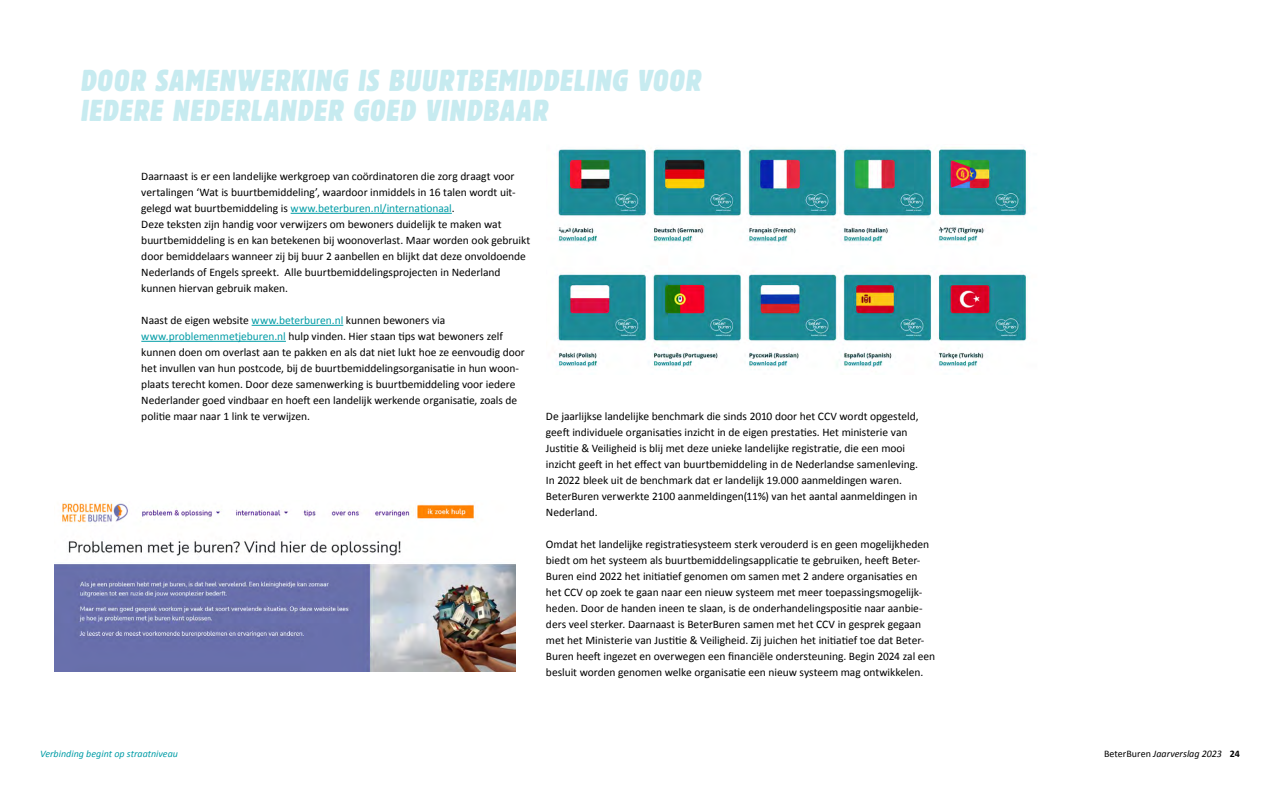
<style>
.page{position:relative;width:1280px;height:800px;background:#fff}
.page>*{position:absolute;margin:0;border:0;box-sizing:border-box;transform-origin:0 0}
.t1{font:condensed 30px/30px "Block BE";color:#c7ebf0}
.t2{font:11.5px/16px "Calibri";letter-spacing:-.005em;color:#000}
.t3{font:italic 10px "Calibri";color:#009ca6}
.t4{font:italic 10px "Calibri";color:#000}
.s1{color:#009ca6}
.s2{font-style:normal}
.s3{font-weight:700;font-style:normal}
</style>
<div class="page">
<img style="left:557px;top:147px;width:471px;height:223px">
<img style="left:55px;top:503px;width:461px;height:168px">
<hr style="left:291px;top:213px;width:161px;height:1px;background:#009ca6">
<hr style="left:252px;top:325px;width:91px;height:1px;background:#009ca6">
<hr style="left:141px;top:341px;width:145px;height:1px;background:#009ca6">
<h1 class="t1" style="left:80px;top:65px;width:626px">DOOR SAMENWERKING IS BUURTBEMIDDELING VOOR<br>IEDERE NEDERLANDER GOED VINDBAAR</h1>
<p class="t2" style="left:141px;top:168px;width:391px">Daarnaast is er een landelijke werkgroep van coördinatoren die zorg draagt voor vertalingen ‘Wat is buurtbemiddeling’, waardoor inmiddels in 16 talen wordt uit&shy;gelegd wat buurtbemiddeling is <span class="s1">www.beterburen.nl/internationaal</span>.<br>Deze teksten zijn handig voor verwijzers om bewoners duidelijk te maken wat buurtbemiddeling is en kan betekenen bij woonoverlast. Maar worden ook gebruikt door bemiddelaars wanneer zij bij buur 2 aanbellen en blijkt dat deze onvoldoende Nederlands of Engels spreekt. Alle buurtbemiddelingsprojecten in Nederland kunnen hiervan gebruik maken.</p>
<p class="t2" style="left:141px;top:312px;width:385px">Naast de eigen website <span class="s1">www.beterburen.nl</span> kunnen bewoners via <span class="s1">www.problemenmetjeburen.nl</span> hulp vinden. Hier staan tips wat bewoners zelf kunnen doen om overlast aan te pakken en als dat niet lukt hoe ze eenvoudig door het invullen van hun postcode, bij de buurtbemiddelingsorganisatie in hun woon&shy;plaats terecht komen. Door deze samenwerking is buurtbemiddeling voor iedere Nederlander goed vindbaar en hoeft een landelijk werkende organisatie, zoals de politie maar naar 1 link te verwijzen.</p>
<p class="t2" style="left:546px;top:408px;width:374px">De jaarlijkse landelijke benchmark die sinds 2010 door het CCV wordt opgesteld, geeft individuele organisaties inzicht in de eigen prestaties. Het ministerie van Justitie &amp; Veiligheid is blij met deze unieke landelijke registratie, die een mooi inzicht geeft in het effect van buurtbemiddeling in de Nederlandse samenleving.<br>In 2022 bleek uit de benchmark dat er landelijk 19.000 aanmeldingen waren.<br>BeterBuren verwerkte 2100 aanmeldingen(11%) van het aantal aanmeldingen in Nederland.</p>
<p class="t2" style="left:546px;top:536px;width:391px">Omdat het landelijke registratiesysteem sterk verouderd is en geen mogelijkheden biedt om het systeem als buurtbemiddelingsapplicatie te gebruiken, heeft Beter-Buren eind 2022 het initiatief genomen om samen met 2 andere organisaties en het CCV op zoek te gaan naar een nieuw systeem met meer toepassingsmogelijk&shy;heden. Door de handen ineen te slaan, is de onderhandelingspositie naar aanbie&shy;ders veel sterker. Daarnaast is BeterBuren samen met het CCV in gesprek gegaan met het Ministerie van Justitie &amp; Veiligheid. Zij juichen het initiatief toe dat Beter-Buren heeft ingezet en overwegen een financiële ondersteuning. Begin 2024 zal een besluit worden genomen welke organisatie een nieuw systeem mag ontwikkelen.</p>
<p class="t3" style="left:40px;top:747px;width:139px">Verbinding begint op straatniveau</p>
<p class="t4" style="left:1104px;top:747px;width:137px"><span class="s2">BeterBuren</span> Jaarverslag 2023 <span class="s3">24</span></p>
</div>
